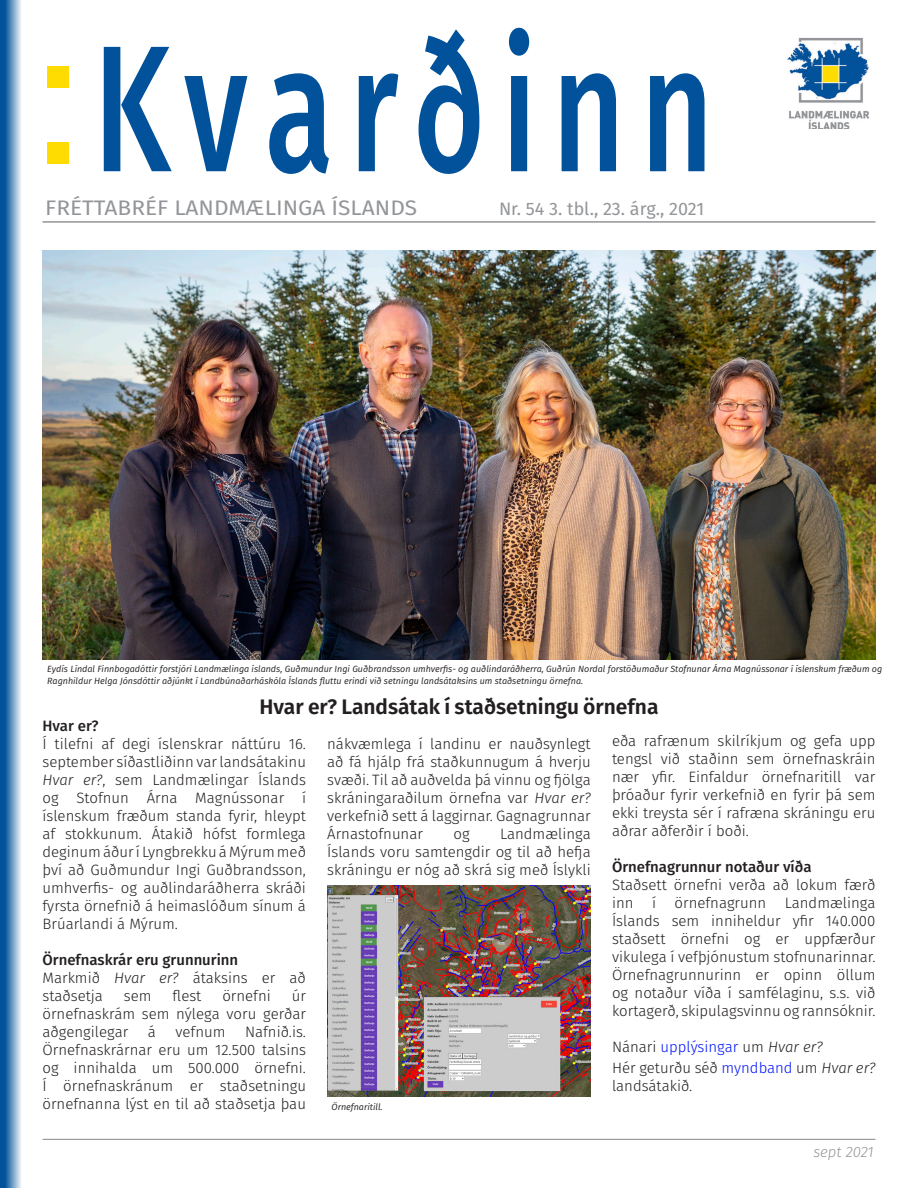
<style>
.page{position:relative;width:918px;height:1188px;background:#fff}
.page>*{position:absolute;margin:0;border:0;box-sizing:border-box;transform-origin:0 0}
.t1{font:500 180px "Fira GO";letter-spacing:.125em;color:#01529a;scale:.7 1}
.Fyrirsagnir{font:600 21px "Fira GO";color:#231f20}
.t2{font:21px "Fira GO";color:#939598;scale:1.08 1}
.t3{font:18px "Fira GO";color:#939598}
.aðal_texti{font:300 15px/18px "Fira GO";color:#231f20;text-align:justify}
.millfyrirsagnir{font:500 15px "Fira GO";color:#231f20}
.aðal_texti-2{font:300 15px "Fira GO";color:#0014fa}
.Fyrirsagnir-2{font:italic 300 15px "Fira GO";color:#939598}
.myndatexti{font:italic 9px/12px "Fira GO";color:#231f20}
.s1{font-style:italic}
.s2{color:#231f20}
.s3{font-style:italic;color:#231f20}
.s4{color:#0014fa}
</style>
<div class="page">
<hr style="left:43px;top:221px;width:832px;height:2px;background:#939598">
<div style="left:47px;top:66px;width:22px;height:21px;background:#ffdc01"></div>
<div style="left:47px;top:142px;width:22px;height:21px;background:#ffdc01"></div>
<img style="left:787px;top:38px;width:83px;height:90px">
<svg style="left:0;top:0;width:21px;height:1188px;background:#5088b9"></svg>
<img style="left:42px;top:251px;width:834px;height:408px">
<hr style="left:42px;top:1139px;width:833px;height:1px;background:#939598">
<img style="left:327px;top:886px;width:264px;height:211px">
<p class="t1" style="left:94px;top:4px;width:887px">Kvarðinn</p>
<p class="t3" style="left:499px;top:198px;width:207px">Nr. 54 3. tbl., 23. árg., 2021</p>
<p class="t2" style="left:45px;top:196px;width:346px">FRÉTTABRÉF LANDMÆLINGA ÍSLANDS</p>
<p class="myndatexti" style="left:47px;top:663px;width:836px">Eydís Líndal Finnbogadóttir forstjóri Landmælinga íslands, Guðmundur Ingi Guðbrandsson umhverfis- og auðlindaráðherra, Guðrún Nordal forstöðumaður Stofnunar Árna Magnússonar í íslenskum fræðum og<br>Ragnhildur Helga Jónsdóttir aðjúnkt í Landbúnaðarháskóla Íslands fluttu erindi við setningu landsátaksins um staðsetningu örnefna.</p>
<p class="Fyrirsagnir" style="left:260px;top:694px;width:400px">Hvar er? Landsátak í staðsetningu örnefna</p>
<p class="millfyrirsagnir" style="left:43px;top:718px;width:58px">Hvar er?</p>
<p class="aðal_texti" style="left:43px;top:735px;width:265px">Í tilefni af degi íslenskrar náttúru 16. september síðastliðinn var landsátakinu <span class="s1">Hvar er?</span>, sem Landmælingar Íslands og Stofnun Árna Magnússonar í íslenskum fræðum standa fyrir, hleypt af stokkunum. Átakið hófst formlega deginum áður í Lyngbrekku á Mýrum með því að Guðmundur Ingi Guðbrandsson, umhverfis- og auðlindaráðherra skráði fyrsta örnefnið á heimaslóðum sínum á Brúarlandi á Mýrum.</p>
<p class="millfyrirsagnir" style="left:43px;top:952px;width:197px">Örnefnaskrár eru grunnurinn</p>
<p class="aðal_texti" style="left:43px;top:969px;width:265px">Markmið <span class="s1">Hvar er?</span> átaksins er að staðsetja</p>
<p class="aðal_texti" style="left:43px;top:987px;width:265px;text-indent:249px">úr örnefnaskrám sem nýlega voru gerðar aðgengilegar</p>
<p class="aðal_texti" style="left:124px;top:987px;width:29px">sem</p>
<p class="aðal_texti" style="left:173px;top:987px;width:30px">flest</p>
<p class="aðal_texti" style="left:222px;top:987px;width:50px">örnefni</p>
<p class="aðal_texti" style="left:148px;top:1023px;width:10px">á</p>
<p class="aðal_texti" style="left:176px;top:1023px;width:51px">vefnum</p>
<p class="aðal_texti" style="left:43px;top:1023px;width:265px;text-indent:203px">Nafnið.is.<br>Örnefnaskrárnar eru um 12.500 talsins og innihalda um 500.000 örnefni.<br>Í örnefnaskránum er staðsetningu örnefnanna lýst en til að staðsetja þau</p>
<p class="aðal_texti" style="left:327px;top:735px;width:265px">nákvæmlega í landinu er nauðsynlegt að fá hjálp frá staðkunnugum á hverju svæði. Til að auðvelda þá vinnu og fjölga skráningaraðilum örnefna var <span class="s1">Hvar er? </span>verkefnið sett á laggirnar. Gagnagrunnar Árnastofnunar</p>
<p class="aðal_texti" style="left:327px;top:825px;width:265px;text-indent:173px">Landmælinga Íslands voru samtengdir og til að hefja skráningu er nóg að skrá sig með Íslykli</p>
<p class="aðal_texti" style="left:454px;top:825px;width:18px">og</p>
<p class="myndatexti" style="left:332px;top:1101px;width:53px">Örnefnaritill.</p>
<p class="aðal_texti" style="left:612px;top:732px;width:265px">eða rafrænum skilríkjum og gefa upp tengsl við staðinn sem örnefnaskráin nær yfir. Einfaldur örnefnaritill var þróaður fyrir verkefnið en fyrir þá sem ekki treysta sér í rafræna skráningu eru aðrar aðferðir í boði.</p>
<p class="millfyrirsagnir" style="left:612px;top:858px;width:201px">Örnefnagrunnur notaður víða</p>
<p class="aðal_texti" style="left:612px;top:876px;width:265px">Staðsett örnefni verða að lokum færð inn í örnefnagrunn Landmælinga Íslands sem inniheldur yfir 140.000 staðsett örnefni og er uppfærður vikulega í vefþjónustum stofnunarinnar.<br>Örnefnagrunnurinn er opinn öllum og notaður víða í samfélaginu, s.s. við kortagerð, skipulagsvinnu og rannsóknir.</p>
<p class="aðal_texti-2" style="left:612px;top:1038px;width:212px"><span class="s2">Nánari</span> upplýsingar <span class="s2">um</span> <span class="s3">Hvar er?</span></p>
<p class="aðal_texti" style="left:612px;top:1059px;width:265px">Hér geturðu séð <span class="s4">myndband</span> um <span class="s1">Hvar er? </span>landsátakið.</p>
<p class="Fyrirsagnir-2" style="left:813px;top:1143px;width:62px">sept 2021</p>
</div>
